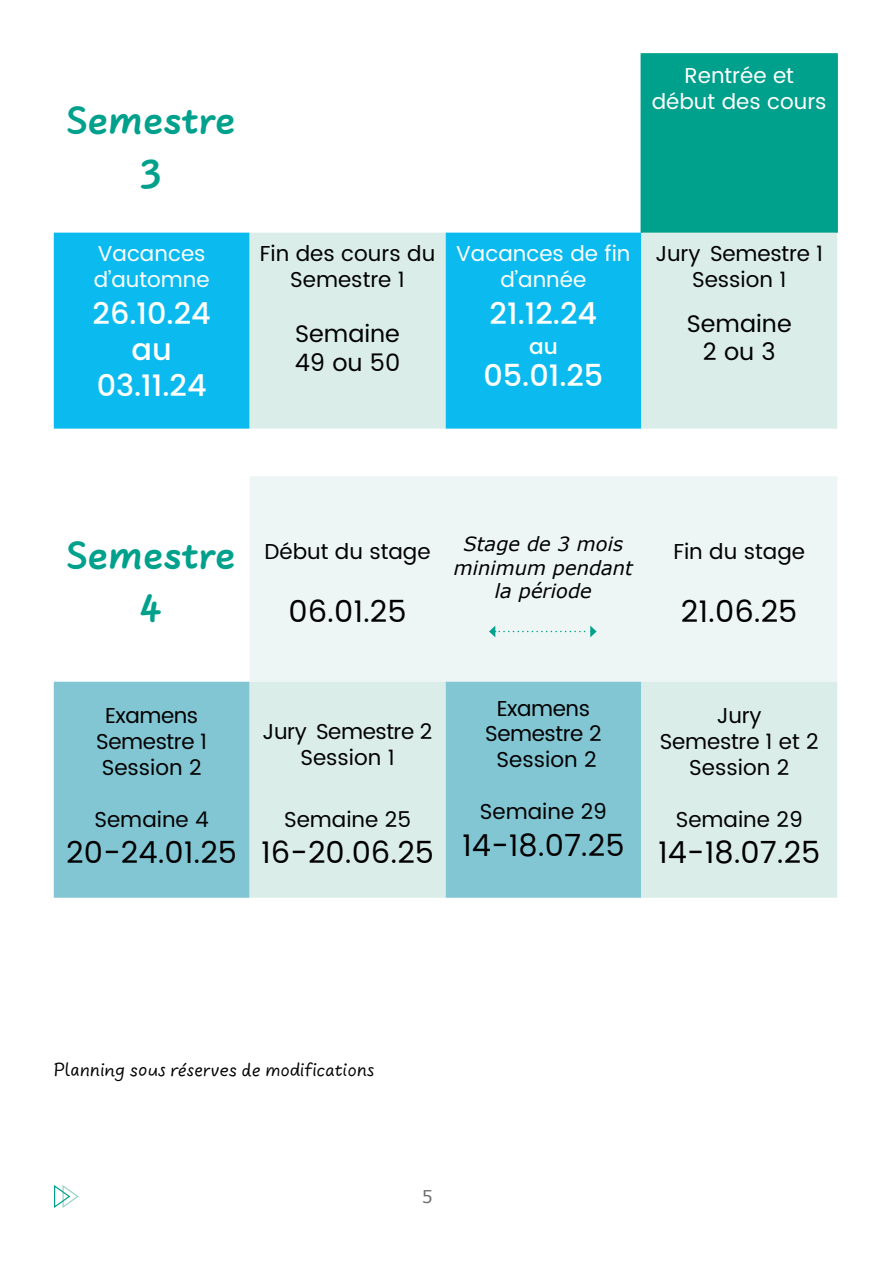
<style>
.page{position:relative;width:893px;height:1263px;background:#fff}
.page>*{position:absolute;margin:0;border:0;box-sizing:border-box;transform-origin:0 0}
.t1{font:700 43.35px/52.1px "Uberhand Text Pro";color:#00a18c;text-align:center}
.t2{font:30.3px "UA Poppins Texte";color:#000}
.t3{font:500 30.3px/36.3px "UA Poppins Texte";color:#fff;text-align:center}
.t4{font:24px/28.8px "UA Poppins Texte";color:#000}
.t5{font:21.6px/26px "UA Poppins Texte";color:#000;text-align:center}
.t6{font:21.6px/26px "UA Poppins Texte";letter-spacing:-.02em;color:#000;text-align:center}
.t7{font:21.6px/26px "UA Poppins Texte";color:#fff;text-align:center}
.t8{font:500 21.6px "UA Poppins Texte";color:#fff}
.t9{font:21px "Uberhand Text Pro";color:#000}
.t10{font:italic 19.5px/23.4px "Verdana";color:#000;text-align:center}
.t11{font:17.25px "Verdana";color:#706f6f}
</style>
<div class="page">
<svg style="left:54px;top:1185px;width:25px;height:23px"></svg>
<div style="left:641px;top:54px;width:196px;height:179px;background:#00a18c"></div>
<div style="left:54px;top:233px;width:196px;height:196px;background:#0bbbef"></div>
<svg style="left:250px;top:233px;width:587px;height:196px;background:#95dceb"></svg>
<hr style="left:641px;top:53px;width:197px;height:2px;background:#00a18c">
<hr style="left:836px;top:55px;width:2px;height:178px;background:#00a18c">
<div style="left:250px;top:476px;width:587px;height:206px;background:#edf6f5"></div>
<div style="left:54px;top:682px;width:196px;height:216px;background:#82c6d4"></div>
<svg style="left:250px;top:682px;width:587px;height:216px;background:#bce0e2"></svg>
<svg style="left:489px;top:626px;width:108px;height:11px"></svg>
<h1 class="t1" style="left:67px;top:91px;width:171px">Semestre<br>3</h1>
<p class="t7" style="left:94px;top:241px;width:117px;text-align:left">Vacances d’automne</p>
<h2 class="t3" style="left:93px;top:296px;width:120px">26.10.24 au<br>03.11.24</h2>
<p class="t7" style="left:652px;top:63px;width:176px">Rentrée et début des cours</p>
<p class="t5" style="left:260px;top:241px;width:177px">Fin des cours du<br>Semestre 1</p>
<p class="t4" style="left:295px;top:320px;width:107px">Semaine<br>49 ou 50</p>
<p class="t7" style="left:456px;top:241px;width:176px">Vacances de fin d’année</p>
<h2 class="t3" style="left:490px;top:296px;width:109px">21.12.24</h2>
<p class="t8" style="left:529px;top:330px;width:30px">au</p>
<h2 class="t3" style="left:483px;top:358px;width:121px">05.01.25</h2>
<p class="t5" style="left:656px;top:241px;width:169px">Jury Semestre 1<br>Session 1</p>
<p class="t4" style="left:687px;top:309px;width:106px;text-align:center">Semaine<br>2 ou 3</p>
<h1 class="t1" style="left:67px;top:527px;width:171px">Semestre<br>4</h1>
<p class="t5" style="left:264px;top:539px;width:168px">Début du stage</p>
<h2 class="t2" style="left:288px;top:589px;width:120px">06.01.25</h2>
<p class="t10" style="left:454px;top:533px;width:181px">Stage de 3 mois minimum pendant la période</p>
<p class="t5" style="left:673px;top:539px;width:133px">Fin du stage</p>
<h2 class="t2" style="left:681px;top:589px;width:118px">21.06.25</h2>
<p class="t6" style="left:96px;top:703px;width:112px">Examens<br>Semestre 1<br>Session 2</p>
<p class="t5" style="left:94px;top:807px;width:116px">Semaine 4</p>
<h2 class="t2" style="left:66px;top:831px;width:172px">20-24.01.25</h2>
<p class="t6" style="left:263px;top:719px;width:171px">Jury Semestre 2<br>Session 1</p>
<p class="t5" style="left:284px;top:807px;width:129px">Semaine 25</p>
<h2 class="t2" style="left:261px;top:831px;width:175px">16-20.06.25</h2>
<p class="t6" style="left:485px;top:696px;width:118px">Examens<br>Semestre 2<br>Session 2</p>
<p class="t5" style="left:480px;top:799px;width:129px">Semaine 29</p>
<h2 class="t2" style="left:462px;top:823px;width:164px">14-18.07.25</h2>
<p class="t5" style="left:660px;top:703px;width:160px">Jury<br>Semestre 1 et 2<br>Session 2</p>
<p class="t5" style="left:676px;top:807px;width:129px">Semaine 29</p>
<h2 class="t2" style="left:658px;top:831px;width:164px">14-18.07.25</h2>
<p class="t9" style="left:54px;top:1056px;width:323px">Planning sous réserves de modifications</p>
<p class="t11" style="left:422px;top:1185px;width:12px">5</p>
</div>
